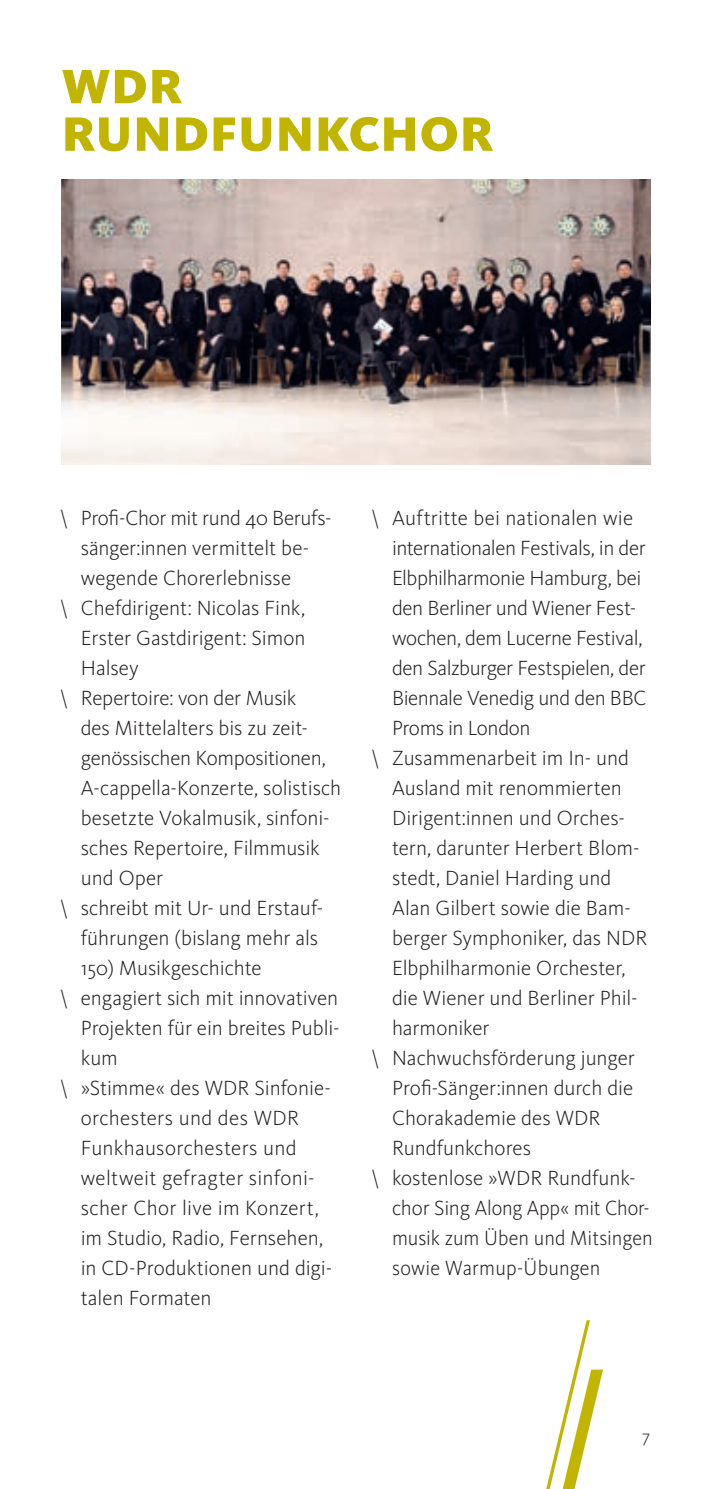
<style>
.page{position:relative;width:709px;height:1489px;background:#fff}
.page>*{position:absolute;margin:0;border:0;box-sizing:border-box;transform-origin:0 0}
.t1{font:900 50px/47.5px "WDR Sans";letter-spacing:.02em;color:#c2b501}
.t2{font:300 21.25px "WDR Sans";letter-spacing:-.005em;color:#231f20}
.t3{font:300 21.25px "WDR Sans";letter-spacing:.015em;color:#231f20}
.t4{font:300 21.25px "WDR Sans";letter-spacing:-.005em;color:#231f20;scale:.96 1}
.t5{font:300 21.25px "WDR Sans";letter-spacing:-.025em;color:#231f20}
.t6{font:300 21.25px "WDR Sans";letter-spacing:.02em;color:#231f20}
.t7{font:300 17.5px "WDR Sans";color:#231f20}
</style>
<div class="page">
<svg style="left:546px;top:1320px;width:57px;height:168px"></svg>
<img style="left:61px;top:180px;width:589px;height:285px">
<h1 class="t1" style="left:62px;top:62px;width:433px">WDR<br>RUNDFUNKCHOR</h1>
<p class="t2" style="left:60px;top:505px;width:273px">\ Profi-Chor mit rund 40 Berufs-</p>
<p class="t2" style="left:81px;top:535px;width:230px">sänger:innen vermittelt be-</p>
<p class="t2" style="left:81px;top:565px;width:212px">wegende Chorerlebnisse</p>
<p class="t2" style="left:60px;top:595px;width:247px">\ Chefdirigent: Nicolas Fink,</p>
<p class="t2" style="left:81px;top:625px;width:226px">Erster Gastdirigent: Simon</p>
<p class="t2" style="left:81px;top:655px;width:59px">Halsey</p>
<p class="t2" style="left:60px;top:685px;width:238px">\ Repertoire: von der Musik</p>
<p class="t2" style="left:81px;top:715px;width:228px">des Mittelalters bis zu zeit-</p>
<p class="t2" style="left:81px;top:745px;width:247px">genössischen Kompositionen,</p>
<p class="t2" style="left:81px;top:775px;width:262px">A-cappella-Konzerte, solistisch</p>
<p class="t2" style="left:81px;top:805px;width:250px">besetzte Vokalmusik, sinfoni-</p>
<p class="t2" style="left:81px;top:835px;width:240px">sches Repertoire, Filmmusik</p>
<p class="t2" style="left:81px;top:865px;width:84px">und Oper</p>
<p class="t2" style="left:60px;top:895px;width:265px">\ schreibt mit Ur- und Erstauf-</p>
<p class="t2" style="left:81px;top:925px;width:239px">führungen (bislang mehr als</p>
<p class="t2" style="left:81px;top:955px;width:182px">150) Musikgeschichte</p>
<p class="t2" style="left:60px;top:985px;width:280px">\ engagiert sich mit innovativen</p>
<p class="t2" style="left:81px;top:1015px;width:260px">Projekten für ein breites Publi-</p>
<p class="t2" style="left:81px;top:1045px;width:39px">kum</p>
<p class="t2" style="left:60px;top:1075px;width:273px">\ »Stimme« des WDR Sinfonie-</p>
<p class="t6" style="left:81px;top:1105px;width:220px">orchesters und des WDR</p>
<p class="t2" style="left:81px;top:1135px;width:217px">Funkhausorchesters und</p>
<p class="t3" style="left:81px;top:1165px;width:235px">weltweit gefragter sinfoni-</p>
<p class="t3" style="left:81px;top:1195px;width:240px">scher Chor live im Konzert,</p>
<p class="t2" style="left:81px;top:1225px;width:244px">im Studio, Radio, Fernsehen,</p>
<p class="t2" style="left:81px;top:1255px;width:253px">in CD-Produktionen und digi-</p>
<p class="t2" style="left:81px;top:1285px;width:132px">talen Formaten</p>
<p class="t2" style="left:371px;top:505px;width:264px">\ Auftritte bei nationalen wie</p>
<p class="t2" style="left:392px;top:535px;width:255px">internationalen Festivals, in der</p>
<p class="t5" style="left:392px;top:565px;width:251px">Elbphilharmonie Hamburg, bei</p>
<p class="t2" style="left:392px;top:595px;width:245px">den Berliner und Wiener Fest-</p>
<p class="t2" style="left:392px;top:625px;width:252px">wochen, dem Lucerne Festival,</p>
<p class="t2" style="left:392px;top:655px;width:255px">den Salzburger Festspielen, der</p>
<p class="t2" style="left:392px;top:685px;width:256px">Biennale Venedig und den BBC</p>
<p class="t2" style="left:392px;top:715px;width:140px">Proms in London</p>
<p class="t2" style="left:371px;top:745px;width:260px">\ Zusammenarbeit im In- und</p>
<p class="t2" style="left:392px;top:775px;width:231px">Ausland mit renommierten</p>
<p class="t2" style="left:392px;top:805px;width:234px">Dirigent:innen und Orches-</p>
<p class="t2" style="left:392px;top:835px;width:249px">tern, darunter Herbert Blom-</p>
<p class="t2" style="left:392px;top:865px;width:221px">stedt, Daniel Harding und</p>
<p class="t2" style="left:392px;top:895px;width:240px">Alan Gilbert sowie die Bam-</p>
<p class="t2" style="left:392px;top:925px;width:257px">berger Symphoniker, das NDR</p>
<p class="t2" style="left:392px;top:955px;width:235px">Elbphilharmonie Orchester,</p>
<p class="t2" style="left:392px;top:985px;width:247px">die Wiener und Berliner Phil-</p>
<p class="t2" style="left:392px;top:1015px;width:99px">harmoniker</p>
<p class="t2" style="left:371px;top:1045px;width:266px">\ Nachwuchsförderung junger</p>
<p class="t2" style="left:392px;top:1075px;width:243px">Profi-Sänger:innen durch die</p>
<p class="t2" style="left:392px;top:1105px;width:210px">Chorakademie des WDR</p>
<p class="t2" style="left:392px;top:1135px;width:141px">Rundfunkchores</p>
<p class="t2" style="left:371px;top:1165px;width:266px">\ kostenlose »WDR Rundfunk-</p>
<p class="t2" style="left:392px;top:1195px;width:259px">chor Sing Along App« mit Chor-</p>
<p class="t4" style="left:392px;top:1225px;width:273px">musik zum Üben und Mitsingen</p>
<p class="t4" style="left:392px;top:1255px;width:219px">sowie Warmup-Übungen</p>
<p class="t7" style="left:642px;top:1425px;width:9px">7</p>
</div>
